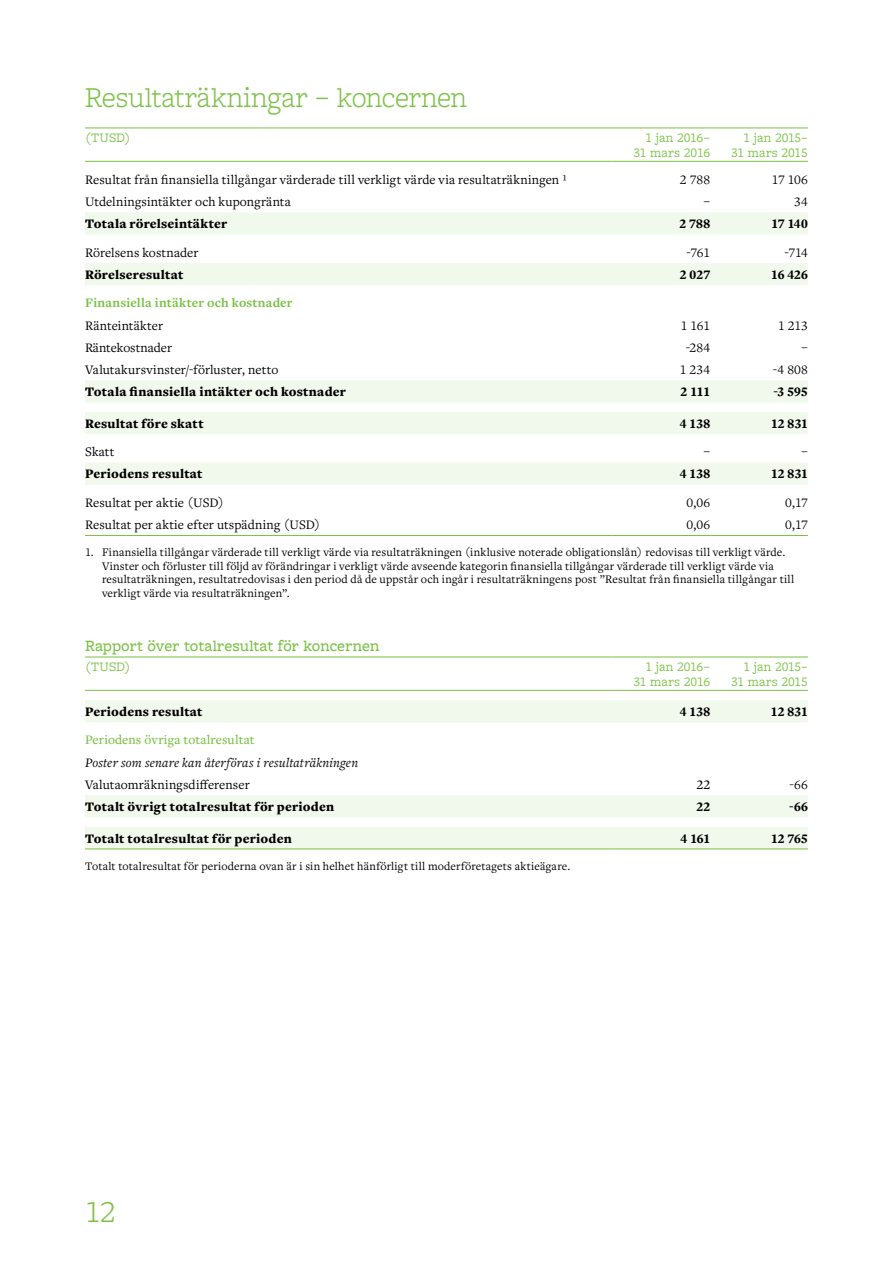
<style>
.page{position:relative;width:893px;height:1263px;background:#fff}
.page>*{position:absolute;margin:0;border:0;box-sizing:border-box;transform-origin:0 0}
.t1{font:300 31.5px "Freight Macro Pro";color:#7ac143}
.t2{font:300 30px "Freight Macro Pro";letter-spacing:-.015em;color:#7ac143}
.t3{font:500 16.5px "Freight Macro Pro";color:#7ac143}
.t4{font:13.5px "Freight Text Pro";letter-spacing:.01em;color:#000}
.t5{font:900 13.5px "Freight Text Pro";letter-spacing:.015em;color:#000}
.t6{font:13.5px/15px "Freight Macro Pro";color:#7ac143;text-align:right}
.t7{font:italic 13.5px "Freight Text Pro";letter-spacing:.015em;color:#000}
.t8{font:700 13.5px "Freight Text Pro";letter-spacing:.015em;color:#7ac143}
.t9{font:500 13.5px "Freight Text Pro";letter-spacing:.005em;color:#7ac143}
.t10{font:500 13.5px "Freight Text Pro";color:#000}
.t11{font:12px/13.5px "Freight Text Pro";letter-spacing:.015em;color:#000}
</style>
<div class="page">
<svg style="left:85px;top:212px;width:723px;height:273px"></svg>
<hr style="left:85px;top:128px;width:527px;height:1px;background:#7ac143">
<hr style="left:612px;top:128px;width:98px;height:1px;background:#7ac143">
<hr style="left:710px;top:128px;width:98px;height:1px;background:#7ac143">
<hr style="left:85px;top:161px;width:527px;height:1px;background:#7ac143">
<hr style="left:612px;top:161px;width:98px;height:1px;background:#7ac143">
<hr style="left:710px;top:161px;width:98px;height:1px;background:#7ac143">
<hr style="left:85px;top:535px;width:527px;height:1px;background:#7ac143">
<hr style="left:612px;top:535px;width:98px;height:1px;background:#7ac143">
<hr style="left:710px;top:535px;width:98px;height:1px;background:#7ac143">
<svg style="left:85px;top:700px;width:723px;height:148px"></svg>
<hr style="left:85px;top:657px;width:527px;height:1px;background:#7ac143">
<hr style="left:612px;top:657px;width:98px;height:1px;background:#7ac143">
<hr style="left:710px;top:657px;width:98px;height:1px;background:#7ac143">
<hr style="left:85px;top:690px;width:527px;height:1px;background:#7ac143">
<hr style="left:612px;top:690px;width:98px;height:1px;background:#7ac143">
<hr style="left:710px;top:690px;width:98px;height:1px;background:#7ac143">
<hr style="left:85px;top:848px;width:527px;height:1px;background:#7ac143">
<hr style="left:612px;top:848px;width:98px;height:1px;background:#7ac143">
<hr style="left:710px;top:848px;width:98px;height:1px;background:#7ac143">
<h2 class="t2" style="left:85px;top:76px;width:384px">Resultaträkningar – koncernen</h2>
<p class="t6" style="left:85px;top:130px;width:47px">(TUSD)</p>
<p class="t6" style="left:633px;top:130px;width:78px">1 jan 2016–<br>31 mars 2016</p>
<p class="t6" style="left:731px;top:130px;width:78px">1 jan 2015–<br>31 mars 2015</p>
<p class="t4" style="left:85px;top:171px;width:483px">Resultat från finansiella tillgångar värderade till verkligt värde via resultaträkningen ¹</p>
<p class="t4" style="left:680px;top:171px;width:32px">2 788</p>
<p class="t4" style="left:772px;top:171px;width:37px">17 106</p>
<p class="t4" style="left:85px;top:193px;width:207px">Utdelningsintäkter och kupongränta</p>
<p class="t4" style="left:703px;top:193px;width:8px">–</p>
<p class="t4" style="left:794px;top:193px;width:15px">34</p>
<p class="t5" style="left:85px;top:215px;width:144px">Totala rörelseintäkter</p>
<p class="t5" style="left:679px;top:215px;width:32px">2 788</p>
<p class="t5" style="left:772px;top:215px;width:38px">17 140</p>
<p class="t4" style="left:85px;top:243px;width:115px">Rörelsens kostnader</p>
<p class="t4" style="left:687px;top:243px;width:25px">-761</p>
<p class="t4" style="left:784px;top:243px;width:25px">-714</p>
<p class="t5" style="left:85px;top:265px;width:100px">Rörelseresultat</p>
<p class="t5" style="left:680px;top:265px;width:32px">2 027</p>
<p class="t5" style="left:771px;top:265px;width:38px">16 426</p>
<p class="t8" style="left:85px;top:294px;width:209px">Finansiella intäkter och kostnader</p>
<p class="t4" style="left:85px;top:316px;width:80px">Ränteintäkter</p>
<p class="t4" style="left:681px;top:316px;width:31px">1 161</p>
<p class="t4" style="left:778px;top:316px;width:31px">1 213</p>
<p class="t4" style="left:85px;top:339px;width:88px">Räntekostnader</p>
<p class="t4" style="left:686px;top:339px;width:26px">-284</p>
<p class="t4" style="left:801px;top:339px;width:8px">–</p>
<p class="t4" style="left:85px;top:361px;width:195px">Valutakursvinster/-förluster, netto</p>
<p class="t4" style="left:680px;top:361px;width:32px">1 234</p>
<p class="t4" style="left:773px;top:361px;width:37px">-4 808</p>
<p class="t5" style="left:85px;top:383px;width:262px">Totala finansiella intäkter och kostnader</p>
<p class="t5" style="left:681px;top:383px;width:31px">2 111</p>
<p class="t5" style="left:773px;top:383px;width:36px">-3 595</p>
<p class="t5" style="left:85px;top:414px;width:120px">Resultat före skatt</p>
<p class="t5" style="left:680px;top:414px;width:32px">4 138</p>
<p class="t5" style="left:771px;top:414px;width:38px">12 831</p>
<p class="t4" style="left:85px;top:443px;width:31px">Skatt</p>
<p class="t4" style="left:703px;top:443px;width:8px">–</p>
<p class="t4" style="left:801px;top:443px;width:8px">–</p>
<p class="t5" style="left:85px;top:465px;width:119px">Periodens resultat</p>
<p class="t5" style="left:680px;top:465px;width:32px">4 138</p>
<p class="t5" style="left:771px;top:465px;width:38px">12 831</p>
<p class="t4" style="left:85px;top:494px;width:141px">Resultat per aktie (USD)</p>
<p class="t4" style="left:686px;top:494px;width:25px">0,06</p>
<p class="t4" style="left:785px;top:494px;width:24px">0,17</p>
<p class="t4" style="left:85px;top:516px;width:237px">Resultat per aktie efter utspädning (USD)</p>
<p class="t4" style="left:686px;top:516px;width:25px">0,06</p>
<p class="t4" style="left:785px;top:516px;width:24px">0,17</p>
<p class="t11" style="left:102px;top:545px;width:694px;text-indent:-17px">1. Finansiella tillgångar värderade till verkligt värde via resultaträkningen (inklusive noterade obligationslån) redovisas till verkligt värde.<br>Vinster och förluster till följd av förändringar i verkligt värde avseende kategorin finansiella tillgångar värderade till verkligt värde via resultaträkningen, resultatredovisas i den period då de uppstår och ingår i resultaträkningens post ”Resultat från finansiella tillgångar till verkligt värde via resultaträkningen”.</p>
<h3 class="t3" style="left:85px;top:634px;width:296px">Rapport över totalresultat för koncernen</h3>
<p class="t6" style="left:85px;top:659px;width:47px">(TUSD)</p>
<p class="t6" style="left:633px;top:659px;width:78px">1 jan 2016–<br>31 mars 2016</p>
<p class="t6" style="left:731px;top:659px;width:78px">1 jan 2015–<br>31 mars 2015</p>
<p class="t5" style="left:85px;top:702px;width:119px">Periodens resultat</p>
<p class="t5" style="left:680px;top:702px;width:32px">4 138</p>
<p class="t5" style="left:771px;top:702px;width:38px">12 831</p>
<p class="t9" style="left:85px;top:731px;width:171px">Periodens övriga totalresultat</p>
<p class="t7" style="left:85px;top:753px;width:275px">Poster som senare kan återföras i resultaträkningen</p>
<p class="t4" style="left:85px;top:775px;width:166px">Valutaomräkningsdifferenser</p>
<p class="t10" style="left:696px;top:775px;width:15px">22</p>
<p class="t4" style="left:789px;top:775px;width:20px">-66</p>
<p class="t5" style="left:85px;top:797px;width:251px">Totalt övrigt totalresultat för perioden</p>
<p class="t5" style="left:696px;top:797px;width:15px">22</p>
<p class="t5" style="left:789px;top:797px;width:20px">-66</p>
<p class="t5" style="left:85px;top:829px;width:208px">Totalt totalresultat för perioden</p>
<p class="t5" style="left:681px;top:829px;width:31px">4 161</p>
<p class="t5" style="left:771px;top:829px;width:38px">12 765</p>
<p class="t11" style="left:85px;top:858px;width:487px">Totalt totalresultat för perioderna ovan är i sin helhet hänförligt till moderföretagets aktieägare.</p>
<h1 class="t1" style="left:85px;top:1190px;width:32px">12</h1>
</div>
